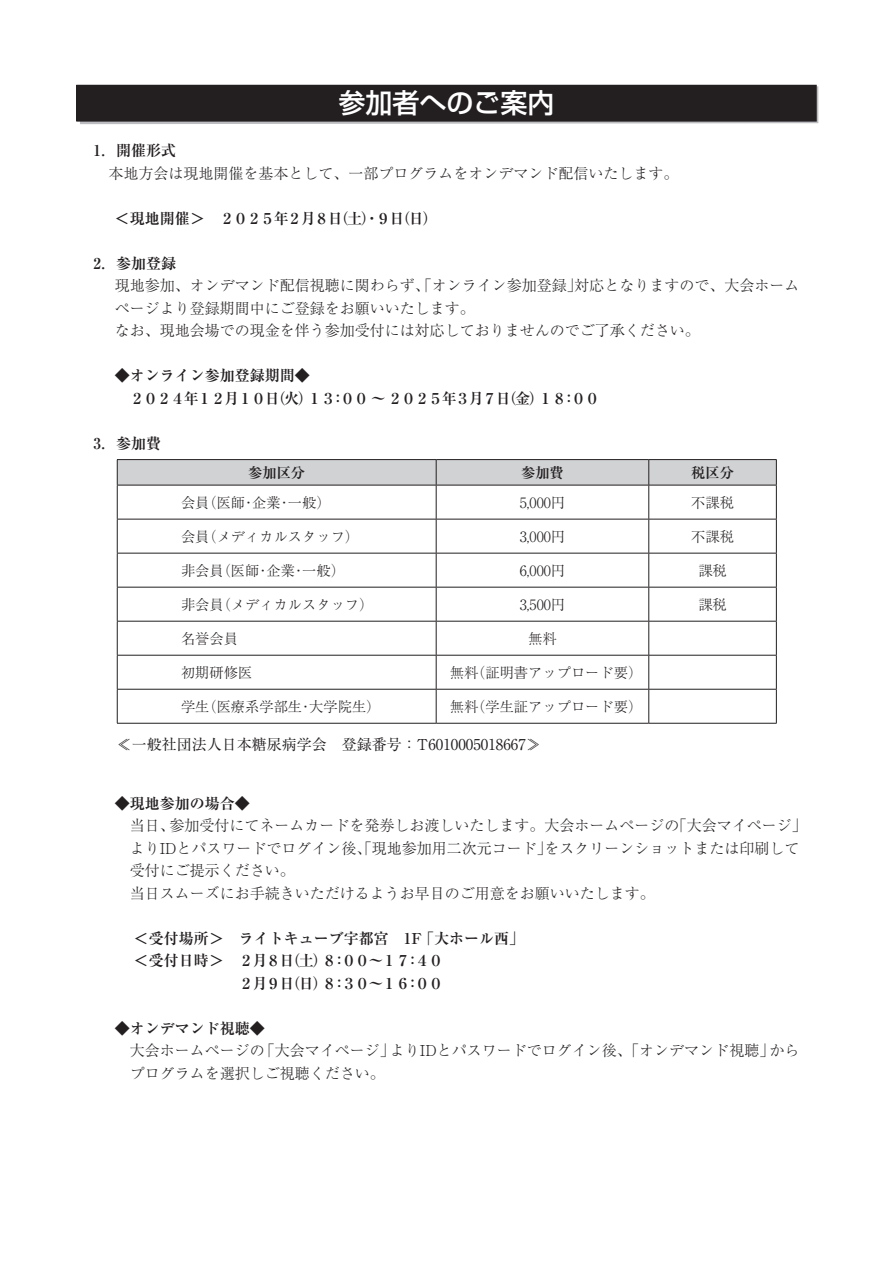
<style>
.page{position:relative;width:893px;height:1263px;background:#fff}
.page>*{position:absolute;margin:0;border:0;box-sizing:border-box;transform-origin:0 0}
.t1{font:500 27px "Shin Go Pro";color:#fff}
.t2{font:300 15px/22.5px "Ryumin Pr 6 N";color:#231f20}
.t3{font:700 15px/22.5px "Ryumin Pro";letter-spacing:-.1em;color:#231f20}
.t4{font:700 15px "Ryumin Pro";color:#231f20}
.t5{font:15px "Ryumin Pro";color:#231f20}
.t6{font:300 14.25px "Ryumin Pr 6 N";color:#231f20}
.t7{font:700 14.25px "Ryumin Pro";color:#231f20}
</style>
<div class="page">
<svg style="left:80px;top:86px;width:738px;height:38px"></svg>
<div style="left:77px;top:85px;width:739px;height:36px;background:#231f20"></div>
<hr style="left:117px;top:459px;width:319px;height:1px;background:#231f20">
<hr style="left:436px;top:459px;width:213px;height:1px;background:#231f20">
<hr style="left:649px;top:459px;width:128px;height:1px;background:#231f20">
<svg style="left:117px;top:460px;width:660px;height:25px"></svg>
<hr style="left:117px;top:485px;width:319px;height:1px;background:#231f20">
<hr style="left:117px;top:485px;width:1px;height:34px;background:#231f20">
<hr style="left:436px;top:485px;width:213px;height:1px;background:#231f20">
<hr style="left:436px;top:485px;width:1px;height:34px;background:#231f20">
<hr style="left:649px;top:485px;width:128px;height:1px;background:#231f20">
<hr style="left:648px;top:485px;width:1px;height:34px;background:#231f20">
<hr style="left:776px;top:485px;width:1px;height:34px;background:#231f20">
<hr style="left:117px;top:519px;width:319px;height:1px;background:#231f20">
<hr style="left:117px;top:519px;width:1px;height:34px;background:#231f20">
<hr style="left:436px;top:519px;width:213px;height:1px;background:#231f20">
<hr style="left:436px;top:519px;width:1px;height:34px;background:#231f20">
<hr style="left:649px;top:519px;width:128px;height:1px;background:#231f20">
<hr style="left:648px;top:519px;width:1px;height:34px;background:#231f20">
<hr style="left:776px;top:519px;width:1px;height:34px;background:#231f20">
<hr style="left:117px;top:553px;width:319px;height:1px;background:#231f20">
<hr style="left:117px;top:553px;width:1px;height:34px;background:#231f20">
<hr style="left:436px;top:553px;width:213px;height:1px;background:#231f20">
<hr style="left:436px;top:553px;width:1px;height:34px;background:#231f20">
<hr style="left:649px;top:553px;width:128px;height:1px;background:#231f20">
<hr style="left:648px;top:553px;width:1px;height:34px;background:#231f20">
<hr style="left:776px;top:553px;width:1px;height:34px;background:#231f20">
<hr style="left:117px;top:587px;width:319px;height:1px;background:#231f20">
<hr style="left:117px;top:587px;width:1px;height:34px;background:#231f20">
<hr style="left:436px;top:587px;width:213px;height:1px;background:#231f20">
<hr style="left:436px;top:587px;width:1px;height:34px;background:#231f20">
<hr style="left:649px;top:587px;width:128px;height:1px;background:#231f20">
<hr style="left:648px;top:587px;width:1px;height:34px;background:#231f20">
<hr style="left:776px;top:587px;width:1px;height:34px;background:#231f20">
<hr style="left:117px;top:621px;width:319px;height:1px;background:#231f20">
<hr style="left:117px;top:621px;width:1px;height:34px;background:#231f20">
<hr style="left:436px;top:621px;width:213px;height:1px;background:#231f20">
<hr style="left:436px;top:621px;width:1px;height:34px;background:#231f20">
<hr style="left:649px;top:621px;width:128px;height:1px;background:#231f20">
<hr style="left:648px;top:621px;width:1px;height:34px;background:#231f20">
<hr style="left:776px;top:621px;width:1px;height:34px;background:#231f20">
<hr style="left:117px;top:655px;width:319px;height:1px;background:#231f20">
<hr style="left:117px;top:655px;width:1px;height:34px;background:#231f20">
<hr style="left:436px;top:655px;width:213px;height:1px;background:#231f20">
<hr style="left:436px;top:655px;width:1px;height:34px;background:#231f20">
<hr style="left:649px;top:655px;width:128px;height:1px;background:#231f20">
<hr style="left:648px;top:655px;width:1px;height:34px;background:#231f20">
<hr style="left:776px;top:655px;width:1px;height:34px;background:#231f20">
<hr style="left:117px;top:689px;width:319px;height:1px;background:#231f20">
<hr style="left:117px;top:689px;width:1px;height:34px;background:#231f20">
<hr style="left:436px;top:689px;width:213px;height:1px;background:#231f20">
<hr style="left:436px;top:689px;width:1px;height:34px;background:#231f20">
<hr style="left:649px;top:689px;width:128px;height:1px;background:#231f20">
<hr style="left:648px;top:689px;width:1px;height:34px;background:#231f20">
<hr style="left:776px;top:689px;width:1px;height:34px;background:#231f20">
<hr style="left:117px;top:723px;width:319px;height:1px;background:#231f20">
<hr style="left:436px;top:723px;width:213px;height:1px;background:#231f20">
<hr style="left:649px;top:723px;width:128px;height:1px;background:#231f20">
<h1 class="t1" style="left:338px;top:81px;width:218px">参加者へのご案内</h1>
<p class="t4" style="left:94px;top:138px;width:84px">1．開催形式</p>
<p class="t2" style="left:109px;top:161px;width:571px">本地方会は現地開催を基本として、一部プログラムをオンデマンド配信いたします。</p>
<p class="t3" style="left:115px;top:206px;width:324px">＜現地開催＞　２０２５年２月８日（土）・９日（日）</p>
<p class="t4" style="left:94px;top:251px;width:84px">2．参加登録</p>
<p class="t2" style="left:115px;top:273px;width:686px">現地参加、オンデマンド配信視聴に関わらず、「オンライン参加登録」対応となりますので、大会ホームページより登録期間中にご登録をお願いいたします。<br>なお、現地会場での現金を伴う参加受付には対応しておりませんのでご了承ください。</p>
<p class="t3" style="left:130px;top:363px;width:471px;text-indent:-15px">◆オンライン参加登録期間◆<br>２０２４年１２月１０日（火）１３：００ ～ ２０２５年３月７日（金）１８：００</p>
<p class="t4" style="left:94px;top:431px;width:69px">3．参加費</p>
<p class="t7" style="left:248px;top:461px;width:58px">参加区分</p>
<p class="t7" style="left:521px;top:461px;width:44px">参加費</p>
<p class="t7" style="left:691px;top:461px;width:44px">税区分</p>
<p class="t6" style="left:181px;top:491px;width:151px">会員（医師・企業・一般）</p>
<p class="t6" style="left:520px;top:491px;width:47px">5,000円</p>
<p class="t6" style="left:691px;top:491px;width:44px">不課税</p>
<p class="t6" style="left:181px;top:525px;width:180px">会員（メディカルスタッフ）</p>
<p class="t6" style="left:520px;top:525px;width:47px">3,000円</p>
<p class="t6" style="left:691px;top:525px;width:44px">不課税</p>
<p class="t6" style="left:181px;top:559px;width:165px">非会員（医師・企業・一般）</p>
<p class="t6" style="left:520px;top:559px;width:47px">6,000円</p>
<p class="t6" style="left:698px;top:559px;width:30px">課税</p>
<p class="t6" style="left:181px;top:593px;width:194px">非会員（メディカルスタッフ）</p>
<p class="t6" style="left:520px;top:593px;width:47px">3,500円</p>
<p class="t6" style="left:698px;top:593px;width:30px">課税</p>
<p class="t6" style="left:181px;top:627px;width:58px">名誉会員</p>
<p class="t6" style="left:528px;top:627px;width:30px">無料</p>
<p class="t6" style="left:181px;top:661px;width:73px">初期研修医</p>
<p class="t6" style="left:450px;top:661px;width:194px">無料（証明書アップロード要）</p>
<p class="t6" style="left:181px;top:695px;width:201px">学生（医療系学部生・大学院生）</p>
<p class="t6" style="left:450px;top:695px;width:194px">無料（学生証アップロード要）</p>
<p class="t5" style="left:117px;top:733px;width:425px">≪一般社団法人日本糖尿病学会　登録番号：T6010005018667≫</p>
<p class="t4" style="left:115px;top:791px;width:136px">◆現地参加の場合◆</p>
<p class="t2" style="left:130px;top:813px;width:679px">当日、参加受付にてネームカードを発券しお渡しいたします。大会ホームページの「大会マイページ」よりIDとパスワードでログイン後、「現地参加用二次元コード」をスクリーンショットまたは印刷して受付にご提示ください。<br>当日スムーズにお手続きいただけるようお早目のご用意をお願いいたします。</p>
<p class="t4" style="left:134px;top:926px;width:392px">＜受付場所＞　ライトキューブ宇都宮　1F 「大ホール西」</p>
<p class="t3" style="left:134px;top:948px;width:311px">＜受付日時＞　２月８日（土）８：００～１７：４０</p>
<p class="t3" style="left:224px;top:971px;width:221px">　２月９日（日）８：３０～１６：００</p>
<p class="t4" style="left:115px;top:1016px;width:151px">◆オンデマンド視聴◆</p>
<p class="t2" style="left:130px;top:1038px;width:671px">大会ホームページの「大会マイページ」よりIDとパスワードでログイン後、「オンデマンド視聴」からプログラムを選択しご視聴ください。</p>
</div>
